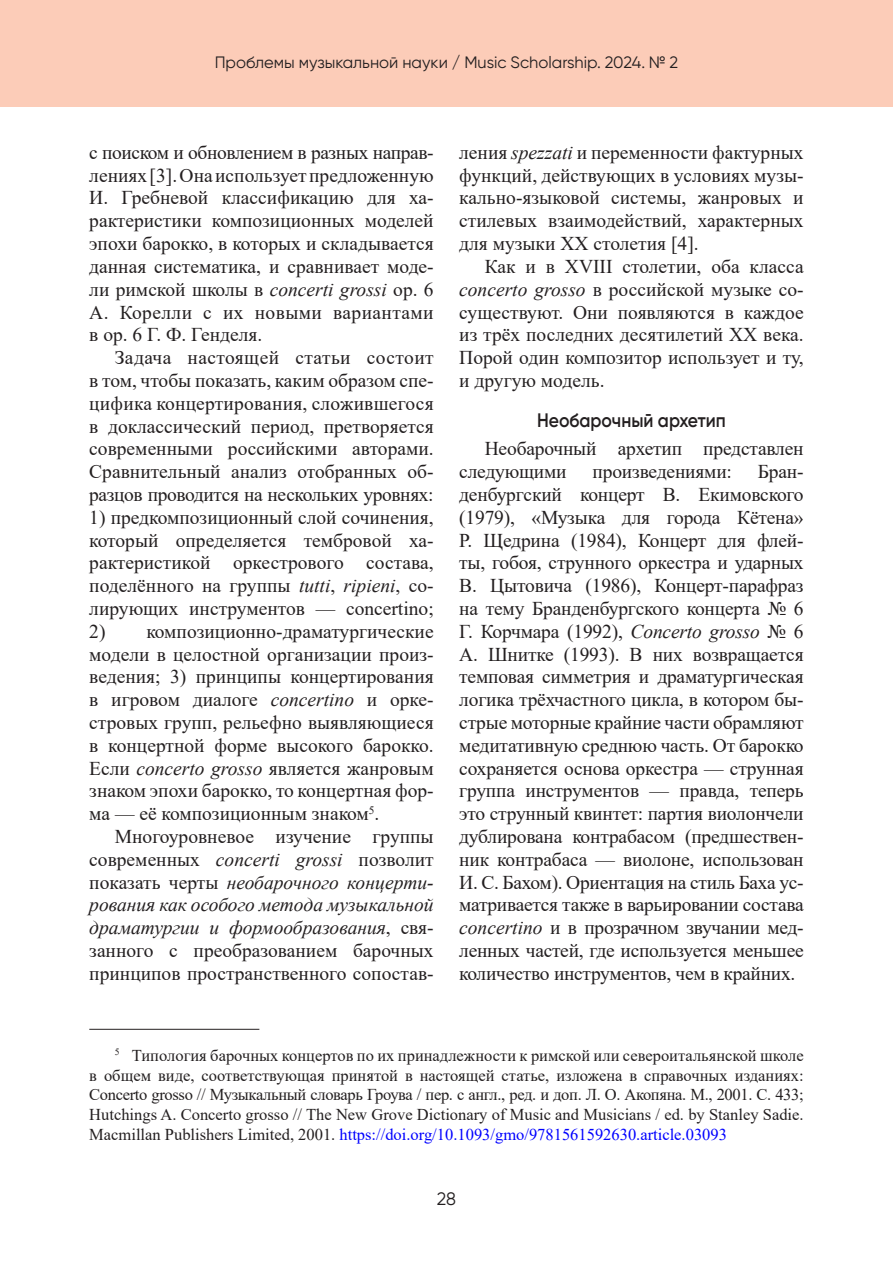
<style>
.page{position:relative;width:893px;height:1263px;background:#fff}
.page>*{position:absolute;margin:0;border:0;box-sizing:border-box;transform-origin:0 0}
.Текст{font:19.5px/22.8px "Times New Roman";color:#231f20;text-align:justify}
.Глава1{font:600 19.5px "Gilroy";color:#231f20;scale:.9 1}
.t1{font:18px "Gilroy";color:#231f20}
.Примечание{font:16.5px/19.8px "Times New Roman";color:#231f20;text-align:justify}
.t2{font:16.5px "Gilroy";color:#231f20}
.s1{font-style:italic}
.s2{color:#00f}
</style>
<div class="page">
<div style="left:0;top:0;width:893px;height:107px;background:#fcccb8"></div>
<hr style="left:89px;top:1029px;width:170px;height:1px;background:#231f20">
<p class="t2" style="left:215px;top:53px;width:465px">Проблемы музыкальной науки / Music Scholarship. 2024. № 2</p>
<p class="Текст" style="left:89px;top:140px;width:346px">с поиском и обновлением в разных направ&shy;лениях [3]. Она использует предложенную И. Гребневой классификацию для ха&shy;рактеристики композиционных моделей эпохи барокко, в которых и складывается данная систематика, и сравнивает моде&shy;ли римской школы в <span class="s1">concerti grossi</span> op. 6<br>А. Корелли с их новыми вариантами в op. 6 Г. Ф. Генделя.</p>
<p class="Текст" style="left:89px;top:346px;width:346px;text-indent:26px">Задача настоящей статьи состоит в том, чтобы показать, каким образом спе&shy;цифика концертирования, сложившегося в доклассический период, претворяется современными российскими авторами.<br>Сравнительный анализ отобранных об&shy;разцов проводится на нескольких уровнях:</p>
<p class="Текст" style="left:89px;top:505px;width:346px">1) предкомпозиционный слой сочинения, который определяется тембровой ха&shy;рактеристикой оркестрового состава, поделённого на группы <span class="s1">tutti</span>, <span class="s1">ripieni</span>, со&shy;лирующих инструментов — concertino;</p>
<p class="Текст" style="left:89px;top:619px;width:346px">2) композиционно-драматургические модели в целостной организации произ&shy;ведения; 3) принципы концертирования в игровом диалоге <span class="s1">concertino</span> и орке&shy;стровых групп, рельефно выявляющиеся в концертной форме высокого барокко.<br>Если <span class="s1">concerto grosso</span> является жанровым знаком эпохи барокко, то концертная фор&shy;ма — её композиционным знаком<sup>5</sup>.</p>
<p class="Текст" style="left:89px;top:824px;width:346px;text-indent:26px">Многоуровневое изучение группы современных <span class="s1">concerti grossi</span> позволит показать черты <span class="s1">необарочного концерти&shy;рования как особого метода музыкальной драматургии и формообразования</span>, свя&shy;занного с преобразованием барочных принципов пространственного сопостав-</p>
<p class="Текст" style="left:459px;top:140px;width:346px">ления <span class="s1">spezzati</span> и переменности фактурных функций, действующих в условиях музы&shy;кально-языковой системы, жанровых и стилевых взаимодействий, характерных для музыки XX столетия [4].</p>
<p class="Текст" style="left:459px;top:254px;width:346px;text-indent:26px">Как и в XVIII столетии, оба класса <span class="s1">concerto grosso</span> в российской музыке со&shy;существуют. Они появляются в каждое из трёх последних десятилетий XX века.<br>Порой один композитор использует и ту, и другую модель.</p>
<p class="Глава1" style="left:537px;top:408px;width:211px">Необарочный архетип</p>
<p class="Текст" style="left:459px;top:437px;width:346px;text-indent:26px">Необарочный архетип представлен следующими</p>
<p class="Текст" style="left:459px;top:460px;width:346px;text-indent:299px">Бран&shy;денбургский концерт В. Екимовского (1979), «Музыка для города Кётена» Р. Щедрина (1984), Концерт для флей&shy;ты, гобоя, струнного оркестра и ударных В. Цытовича (1986), Концерт-парафраз на тему Бранденбургского концерта № 6<br>Г. Корчмара (1992), <span class="s1">Concerto grosso</span> № 6<br>А. Шнитке (1993). В них возвращается темповая симметрия и драматургическая логика трёхчастного цикла, в котором бы&shy;стрые моторные крайние части обрамляют медитативную среднюю часть. От барокко сохраняется основа оркестра — струнная группа инструментов — правда, теперь это струнный квинтет: партия виолончели дублирована контрабасом (предшествен&shy;ник контрабаса — виолоне, использован И. С. Бахом). Ориентация на стиль Баха ус&shy;матривается также в варьировании состава <span class="s1">concertino</span> и в прозрачном звучании мед&shy;ленных частей, где используется меньшее количество инструментов, чем в крайних.</p>
<p class="Текст" style="left:593px;top:460px;width:141px">произведениями:</p>
<p class="Примечание" style="left:89px;top:1045px;width:716px;text-indent:26px"><sup>5</sup> Типология барочных концертов по их принадлежности к римской или североитальянской школе в общем виде, соответствующая принятой в настоящей статье, изложена в справочных изданиях:<br>Concerto grosso // Музыкальный словарь Гроува / пер. с англ., ред. и доп. Л. О. Акопяна. М., 2001. С. 433; Hutchings A. Concerto grosso // The New Grove Dictionary of Music and Musicians / ed. by Stanley Sadie.<br>Macmillan Publishers Limited, 2001. <span class="s2">https://doi.org/10.1093/gmo/9781561592630.article.03093</span></p>
<p class="t1" style="left:437px;top:1188px;width:21px">28</p>
</div>
